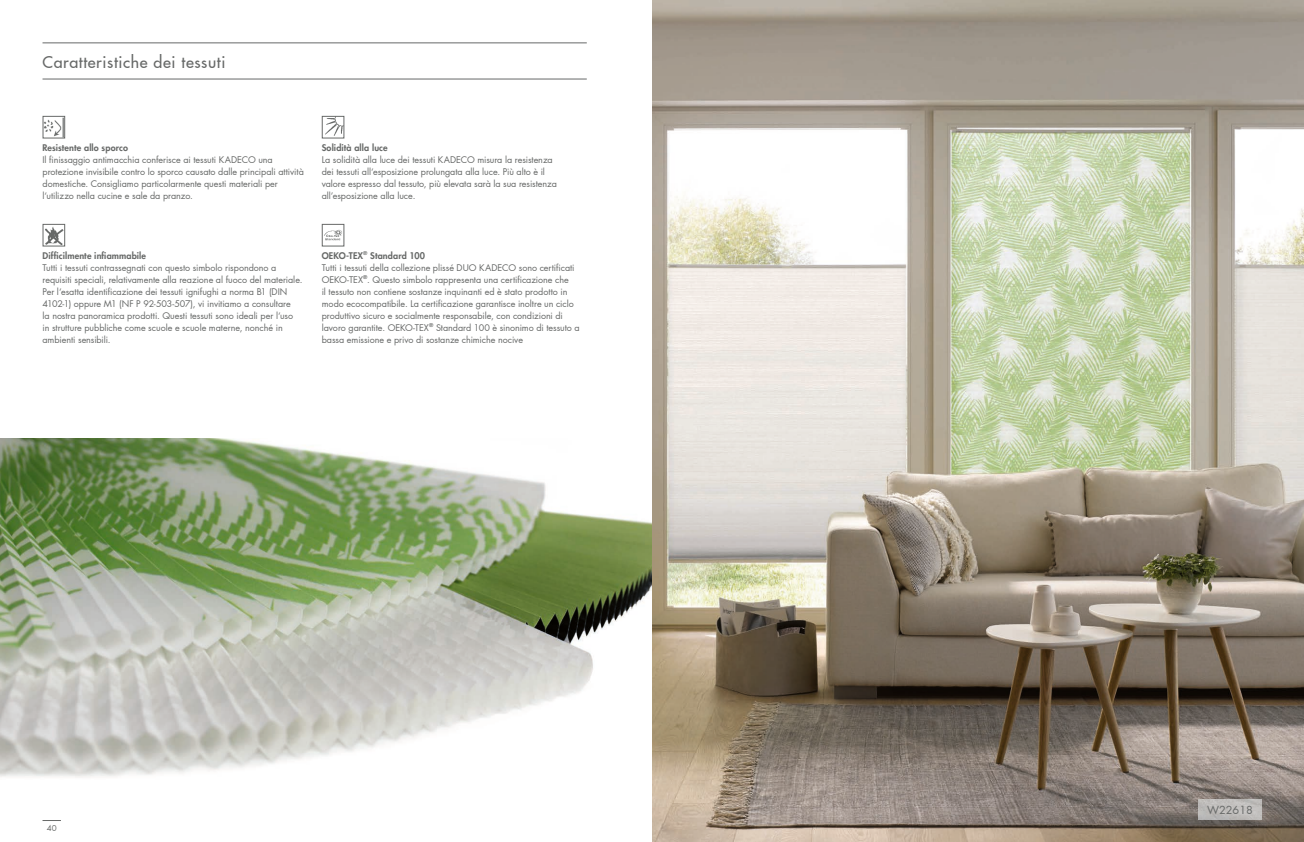
<style>
.page{position:relative;width:1304px;height:842px;background:#fff}
.page>*{position:absolute;margin:0;border:0;box-sizing:border-box;transform-origin:0 0}
.t1{font:500 16px "Futura LT Pro";letter-spacing:.04em;color:#676968}
.t2{font:11px "Futura LT Pro";color:#676968}
.t3{font:9px/12px "Futura LT Pro";letter-spacing:-.005em;color:#676968}
.t4{font:800 9px "Futura LT Pro";letter-spacing:.01em;color:#676968}
.t5{font:8px "Futura LT Pro";color:#676968}
.s1{font-weight:800}
</style>
<div class="page">
<img style="left:652px;top:0;width:652px;height:842px">
<img style="left:0;top:439px;width:652px;height:382px">
<hr style="left:43px;top:43px;width:544px;height:1px;background:#676968">
<hr style="left:43px;top:79px;width:544px;height:1px;background:#676968">
<svg style="left:43px;top:820px;width:18px;height:1px"></svg>
<img style="left:325px;top:118px;width:17px;height:17px">
<div style="left:322px;top:116px;width:22px;height:23px;border:1px solid #676968"></div>
<img style="left:324px;top:230px;width:18px;height:11px">
<div style="left:322px;top:224px;width:22px;height:23px;border:1px solid #676968"></div>
<img style="left:45px;top:118px;width:18px;height:19px">
<div style="left:43px;top:116px;width:22px;height:23px;border:1px solid #676968"></div>
<img style="left:45px;top:227px;width:18px;height:18px">
<div style="left:43px;top:224px;width:22px;height:23px;border:1px solid #676968"></div>
<img style="left:1199px;top:799px;width:62px;height:21px">
<h1 class="t1" style="left:43px;top:50px;width:184px">Caratteristiche dei tessuti</h1>
<p class="t4" style="left:43px;top:140px;width:87px">Resistente allo sporco</p>
<p class="t3" style="left:43px;top:153px;width:263px">Il finissaggio antimacchia conferisce ai tessuti KADECO una protezione invisibile contro lo sporco causato dalle principali attività domestiche. Consigliamo particolarmente questi materiali per l‘utilizzo nella cucine e sale da pranzo.</p>
<p class="t4" style="left:322px;top:140px;width:67px">Solidità alla luce</p>
<p class="t3" style="left:322px;top:153px;width:237px">La solidità alla luce dei tessuti KADECO misura la resistenza dei tessuti all‘esposizione prolungata alla luce. Più alto è il valore espresso dal tessuto, più elevata sarà la sua resistenza all’esposizione alla luce.</p>
<p class="t4" style="left:43px;top:248px;width:105px">Difficilmente infiammabile</p>
<p class="t3" style="left:43px;top:261px;width:262px">Tutti i tessuti contrassegnati con questo simbolo rispondono a requisiti speciali, relativamente alla reazione al fuoco del materiale.<br>Per l‘esatta identificazione dei tessuti ignifughi a norma B1 (DIN 4102-1) oppure M1 (NF P 92-503-507), vi invitiamo a consultare<br>la nostra panoramica prodotti. Questi tessuti sono ideali per l‘uso<br>in strutture pubbliche come scuole e scuole materne, nonché in ambienti sensibili.</p>
<p class="t3" style="left:322px;top:249px;width:260px"><span class="s1">OEKO-TEX</span><sup>®</sup> <span class="s1">Standard 100<br></span>Tutti i tessuti della collezione plissé DUO KADECO sono certificati OEKO-TEX<sup>®</sup>. Questo simbolo rappresenta una certificazione che<br>il tessuto non contiene sostanze inquinanti ed è stato prodotto in modo ecocompatibile. La certificazione garantisce inoltre un ciclo produttivo sicuro e socialmente responsabile, con condizioni di lavoro garantite. OEKO-TEX<sup>®</sup> Standard 100 è sinonimo di tessuto a bassa emissione e privo di sostanze chimiche nocive</p>
<p class="t5" style="left:47px;top:822px;width:11px">40</p>
<p class="t2" style="left:1207px;top:803px;width:47px">W22618</p>
</div>
